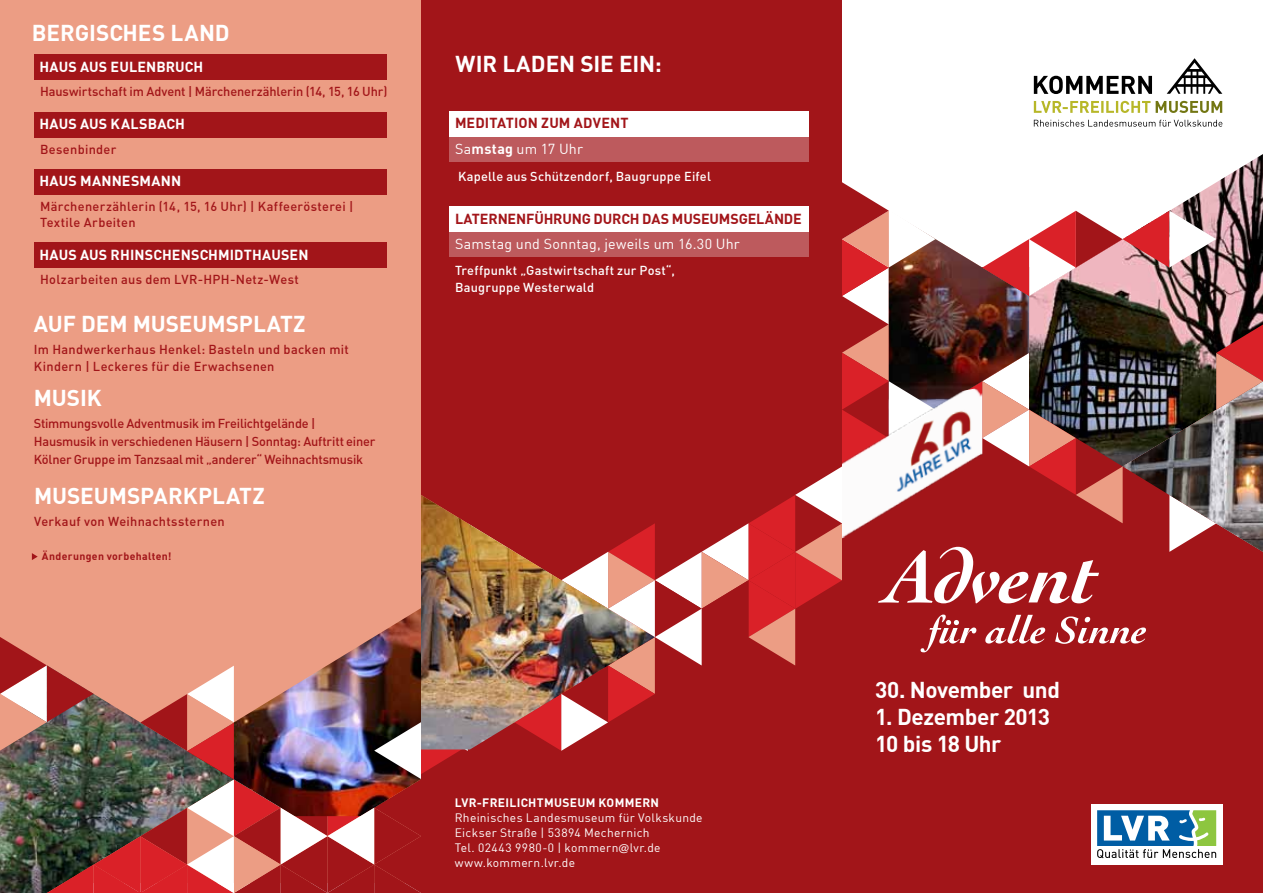
<style>
.page{position:relative;width:1263px;height:893px;background:#fff}
.page>*{position:absolute;margin:0;border:0;box-sizing:border-box;transform-origin:0 0}
.t1{font:700 22.5px/27px "DIN";letter-spacing:-.01em;color:#fff}
.t2{font:700 14.25px "DIN";letter-spacing:.01em;color:#fff}
.t3{font:14.25px "DIN";letter-spacing:.01em;color:#fff}
.t4{font:700 14.25px "DIN";letter-spacing:-.01em;color:#a21519}
.t5{font:700 14.25px "DIN";letter-spacing:.01em;color:#a21519}
.t6{font:500 12.75px/16.5px "DIN";letter-spacing:.025em;color:#a21519}
.t7{font:500 12.75px/18px "DIN";letter-spacing:-.015em;color:#a21519}
.t8{font:500 12.75px/16.5px "DIN";letter-spacing:.015em;color:#fff}
.t9{font:500 12.75px "DIN";letter-spacing:.005em;color:#a21519}
.t10{font:12px/15px "DIN";letter-spacing:.025em;color:#fff}
.t11{font:700 12px "DIN";letter-spacing:.03em;color:#fff}
.t12{font:700 10.5px "DIN";letter-spacing:.035em;color:#a21519}
.s1{font-weight:700}
.s2{font-family:"Helvetica"}
</style>
<div class="page">
<div style="left:0;top:0;width:449px;height:882px;background:#ec9d84"></div>
<img style="left:1217px;top:154px;width:46px;height:28px">
<div style="left:421px;top:0;width:421px;height:893px;background:#a21519"></div>
<div style="left:34px;top:55px;width:353px;height:25px;background:#a21519"></div>
<div style="left:34px;top:112px;width:353px;height:25px;background:#a21519"></div>
<div style="left:34px;top:169px;width:353px;height:25px;background:#a21519"></div>
<div style="left:449px;top:111px;width:359px;height:25px;background:#fff"></div>
<div style="left:449px;top:136px;width:359px;height:25px;background:#bd5a5d"></div>
<svg style="left:1167px;top:58px;width:55px;height:36px"></svg>
<svg style="left:1034px;top:76px;width:118px;height:18px"></svg>
<svg style="left:1034px;top:101px;width:188px;height:12px"></svg>
<svg style="left:1034px;top:120px;width:188px;height:7px"></svg>
<img style="left:0;top:182px;width:1263px;height:711px">
<h1 class="t1" style="left:32px;top:18px;width:199px">BERGISCH ES LAND</h1>
<p class="t2" style="left:39px;top:57px;width:155px">HAUS AUS EULENBRUCH</p>
<p class="t9" style="left:40px;top:83px;width:349px">Hauswirtschaft im Advent | Märchenerzählerin (14, 15, 16 Uhr)</p>
<p class="t2" style="left:39px;top:115px;width:137px">HAUS AUS KALSBACH</p>
<p class="t6" style="left:40px;top:140px;width:78px">Besenbinder</p>
<p class="t2" style="left:39px;top:172px;width:143px">HAUS MANNESMANN</p>
<p class="t6" style="left:40px;top:197px;width:315px">Märchenerzählerin (14, 15, 16 Uhr) | Kaffeerösterei |<br>Textile Arbeiten</p>
<p class="t2" style="left:39px;top:245px;width:171px">HAUS AUS RH INSCH ENSCHM</p>
<p class="t2" style="left:230px;top:245px;width:80px">IDTHAUSEN</p>
<p class="t6" style="left:40px;top:271px;width:260px">Holzarbeiten aus dem LVR-HPH-Netz-West</p>
<h1 class="t1" style="left:34px;top:309px;width:273px">AUF DEM MUSEUMSPLATZ</h1>
<p class="t6" style="left:34px;top:341px;width:317px">Im Handwerkerhaus Henkel: Basteln und backen mit<br>Kindern | Leckeres für die Erwachsenen</p>
<h1 class="t1" style="left:34px;top:383px;width:69px">MUSIK</h1>
<p class="t7" style="left:34px;top:414px;width:343px">Stimmungsvolle Adventmusik im Freilichtgelände |<br>Hausmusik in verschiedenen Häusern | Sonntag: Auftritt einer<br>Kölner Gruppe im Tanzsaal mit „anderer“ Weihnachtsmusik</p>
<h1 class="t1" style="left:34px;top:481px;width:232px">M USEUMSPARKPLATZ</h1>
<p class="t6" style="left:34px;top:513px;width:192px">Verkauf von Weihnachtssternen</p>
<p class="t12" style="left:42px;top:549px;width:131px">Änderungen vorbehalten!</p>
<h1 class="t1" style="left:455px;top:50px;width:208px">WIR LADEN SIE EIN:</h1>
<p class="t5" style="left:455px;top:114px;width:174px">M EDITATION ZUM ADVENT</p>
<p class="t3" style="left:455px;top:140px;width:129px">Sa<span class="s1">mstag</span> um 17 Uhr</p>
<p class="t8" style="left:458px;top:167px;width:254px">Kapelle aus Schützendorf, Baugruppe Eifel</p>
<p class="t4" style="left:455px;top:209px;width:348px">LATERNENFÜH RUNG DURCH DAS MUSEUMSGELÄNDE</p>
<p class="t3" style="left:455px;top:235px;width:286px">Samstag und Sonntag, jeweils um 16.30 Uhr</p>
<p class="t8" style="left:455px;top:262px;width:221px">Treffpunkt „Gastwirtschaft zur Post“,<br>Baugruppe Westerwald</p>
<p class="t11" style="left:455px;top:795px;width:42px">LVR-Freili</p>
<p class="t11" style="left:521px;top:795px;width:42px">chtmuseu</p>
<p class="t11" style="left:586px;top:795px;width:58px">m Kommern</p>
<p class="t10" style="left:455px;top:810px;width:249px">Rheinisches Landesmuseum für Volkskunde Eickser Straße | 53894 Mechernich<br>Tel. 02443 9980-0 | kommern<span class="s2">@</span>lvr.de www.kommern.lvr.de</p>
<h1 class="t1" style="left:875px;top:676px;width:186px">30. November und</h1>
<h1 class="t1" style="left:875px;top:703px;width:176px">1. Dezember 2013<br>10 bis 18 Uhr</h1>
</div>
